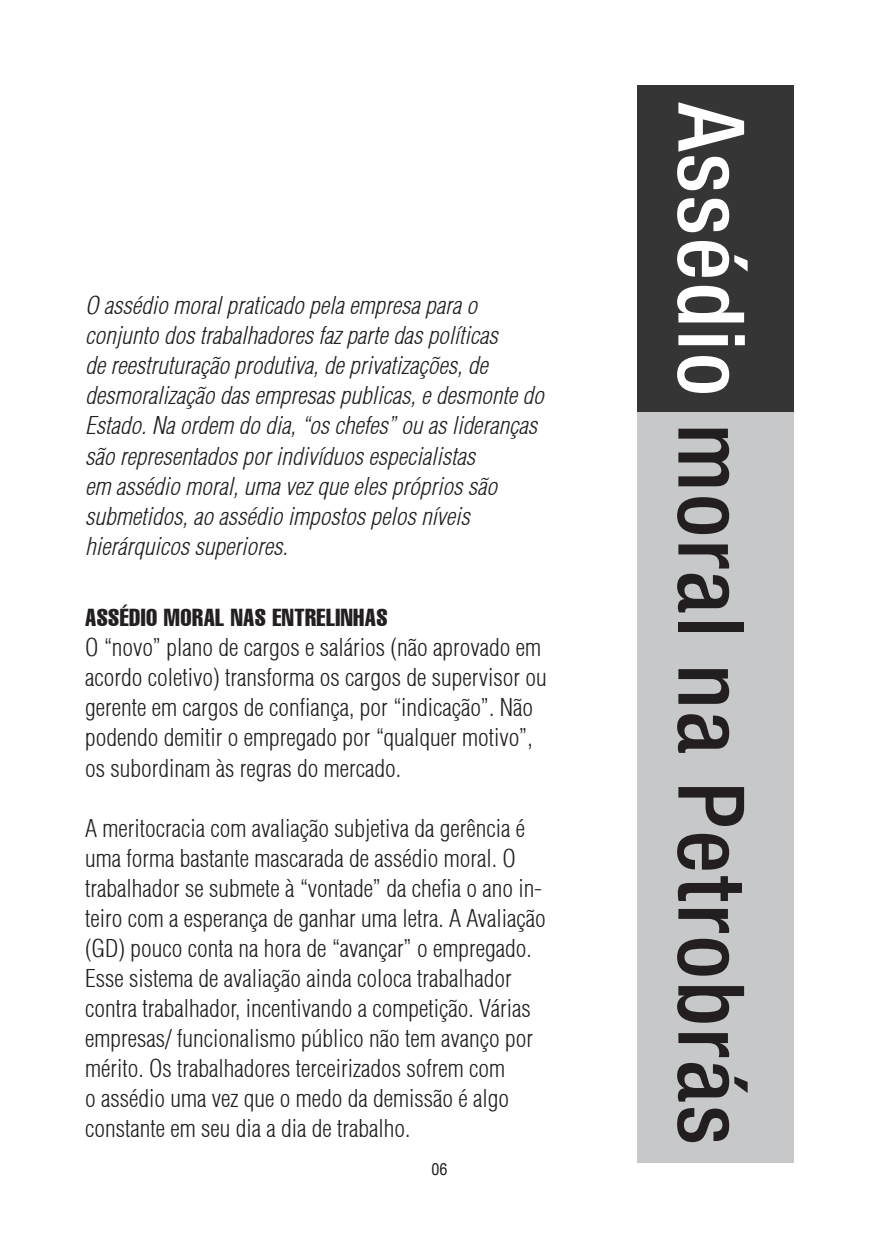
<style>
.page{position:relative;width:879px;height:1248px;background:#fff}
.page>*{position:absolute;margin:0;border:0;box-sizing:border-box;transform-origin:0 0}
.t1{font:500 condensed 92px "Helvetica Neue";letter-spacing:.03em;color:#231f20}
.t2{font:300 condensed 24px/30px "Helvetica";color:#231f20}
.t3{font:italic 300 condensed 24px/30px "Helvetica";color:#231f20}
.t4{font:extra-condensed 24px "Helvetica";letter-spacing:.02em;color:#231f20}
.t5{font:condensed 16px "Helvetica";color:#231f20}
.s1{color:#fff}
</style>
<div class="page">
<div style="left:637px;top:85px;width:157px;height:1077px;background:#c7c8ca"></div>
<div style="left:637px;top:85px;width:157px;height:326px;background:#363536"></div>
<p class="t3" style="left:85px;top:290px;width:460px">O assédio moral praticado pela empresa para o conjunto dos trabalhadores faz parte das políticas<br>de reestruturação produtiva, de privatizações, de desmoralização das empresas publicas, e desmonte do Estado. Na ordem do dia, “os chefes” ou as lideranças são representados por indivíduos especialistas<br>em assédio moral, uma vez que eles próprios são submetidos, ao assédio impostos pelos níveis hierárquicos superiores.</p>
<p class="t4" style="left:85px;top:602px;width:304px">ASSÉDIO MORAL NAS ENTRELINHAS</p>
<p class="t2" style="left:85px;top:632px;width:463px">O “novo” plano de cargos e salários (não aprovado em acordo coletivo) transforma os cargos de supervisor ou gerente em cargos de confiança, por “indicação”. Não podendo demitir o empregado por “qualquer motivo”, os subordinam às regras do mercado.</p>
<p class="t2" style="left:85px;top:812px;width:462px">A meritocracia com avaliação subjetiva da gerência é uma forma bastante mascarada de assédio moral. O trabalhador se submete à “vontade” da chefia o ano in&shy;teiro com a esperança de ganhar uma letra. A Avaliação (GD) pouco conta na hora de “avançar” o empregado.<br>Esse sistema de avaliação ainda coloca trabalhador contra trabalhador, incentivando a competição. Várias empresas/ funcionalismo público não tem avanço por mérito. Os trabalhadores terceirizados sofrem com<br>o assédio uma vez que o medo da demissão é algo constante em seu dia a dia de trabalho.</p>
<p class="t5" style="left:431px;top:1158px;width:17px">06</p>
<p class="t1" style="left:766px;top:103px;width:1042px;rotate:90deg"><span class="s1">Assédio</span> moral na Petrobrás</p>
</div>
